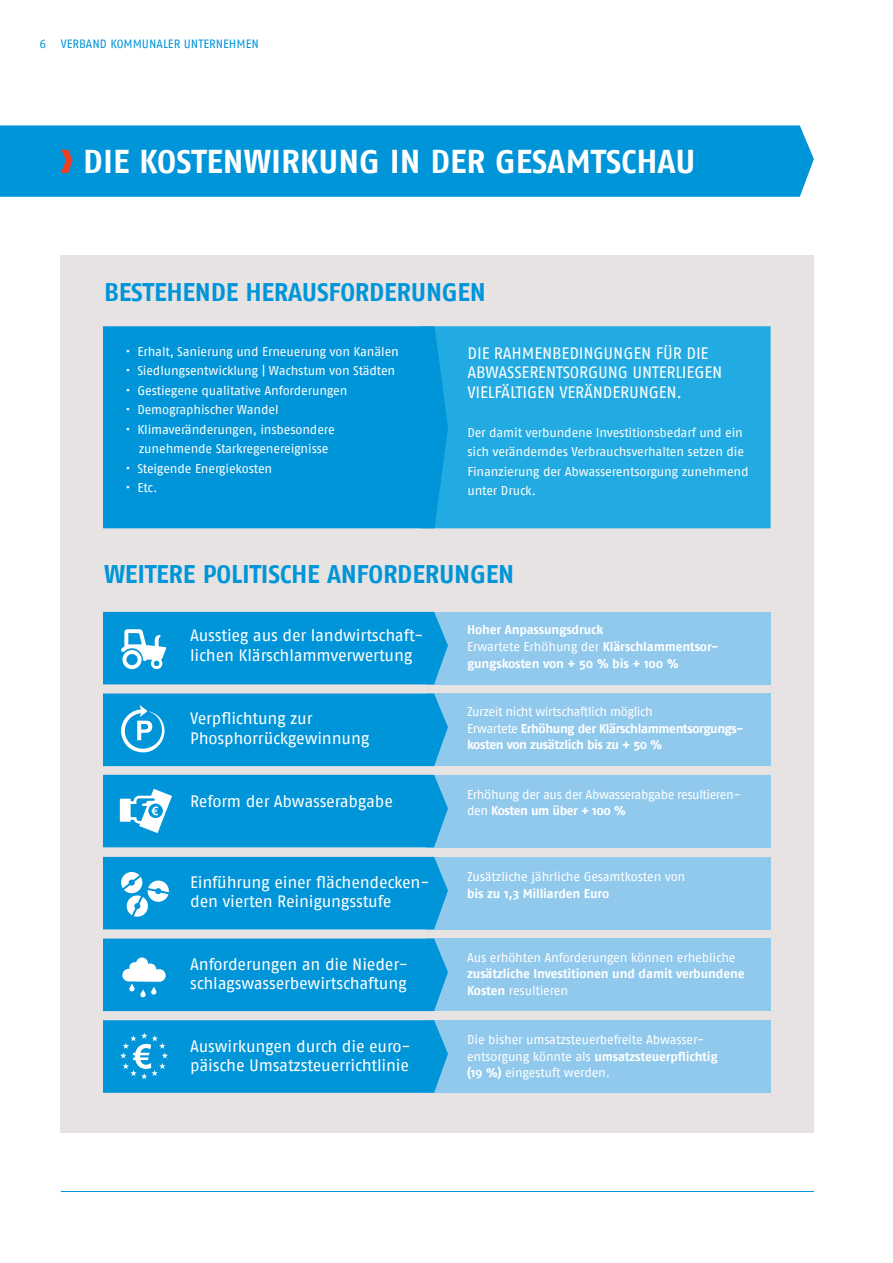
<style>
.page{position:relative;width:893px;height:1263px;background:#fff}
.page>*{position:absolute;margin:0;border:0;box-sizing:border-box;transform-origin:0 0}
.Innenseiten_Headline{font:700 33px "Fago No";color:#fff}
.Innenseiten_Kapitel{font:700 25.5px "Fago No";letter-spacing:-.01em;color:#0095d9}
.Innenseiten_Copy_ohn{font:16.5px/19.5px "Fago No";letter-spacing:-.01em;color:#fff}
.Innenseiten_Copy_ohn-2{font:12.75px/16.5px "Fago No";letter-spacing:-.015em;color:#fff}
.Innenseiten_Copy_ohn-3{font:700 12.75px/16.5px "Fago No";letter-spacing:-.01em;color:#fff}
.Innenseiten_Copy_ohn-4{font:700 12.75px/16.5px "Fago No";letter-spacing:-.03em;color:#fff}
.Innenseiten_Copy_ohn-5{font:12.75px/16.5px "Fago No";letter-spacing:-.035em;color:#fff}
.t1{font:12px "Fago No";color:#0095d9}
.s1{font-weight:400}
.s2{font-weight:700}
</style>
<div class="page">
<hr style="left:61px;top:1191px;width:753px;height:1px;background:#0095d9">
<div style="left:61px;top:255px;width:753px;height:878px;background:#e6e3e2"></div>
<div style="left:426px;top:857px;width:345px;height:72px;background:#91c9ed"></div>
<div style="left:103px;top:857px;width:345px;height:72px;background:#0095d9"></div>
<div style="left:426px;top:693px;width:345px;height:73px;background:#91c9ed"></div>
<div style="left:103px;top:693px;width:345px;height:73px;background:#0095d9"></div>
<div style="left:0;top:125px;width:814px;height:72px;background:#0095d9"></div>
<div style="left:448px;top:326px;width:323px;height:202px;background:#22abe2"></div>
<div style="left:426px;top:1020px;width:345px;height:73px;background:#91c9ed"></div>
<div style="left:103px;top:1020px;width:345px;height:73px;background:#0095d9"></div>
<div style="left:426px;top:938px;width:345px;height:73px;background:#91c9ed"></div>
<div style="left:103px;top:938px;width:345px;height:73px;background:#0095d9"></div>
<svg style="left:129px;top:984px;width:6px;height:7px"></svg>
<svg style="left:140px;top:989px;width:6px;height:8px"></svg>
<svg style="left:151px;top:987px;width:6px;height:8px"></svg>
<div style="left:426px;top:775px;width:345px;height:72px;background:#91c9ed"></div>
<div style="left:103px;top:775px;width:345px;height:72px;background:#0095d9"></div>
<div style="left:426px;top:612px;width:345px;height:72px;background:#91c9ed"></div>
<div style="left:103px;top:612px;width:345px;height:72px;background:#0095d9"></div>
<svg style="left:61px;top:150px;width:12px;height:23px"></svg>
<div style="left:103px;top:326px;width:345px;height:202px;background:#0095d9"></div>
<p class="t1" style="left:40px;top:37px;width:221px">6 VERBAND KOMMUNALER UNTERNEHMEN</p>
<p class="Innenseiten_Headline" style="left:83px;top:142px;width:614px">DIE KOSTENWIRKUNG IN DER GESAMTSCHAU</p>
<p class="Innenseiten_Kapitel" style="left:104px;top:277px;width:383px">BESTEHENDE HERAUSFORDERUNGEN</p>
<p class="Innenseiten_Copy_ohn-2" style="left:125px;top:343px;width:275px">• Erhalt, Sanierung und Erneuerung von Kanälen</p>
<p class="Innenseiten_Copy_ohn-2" style="left:125px;top:363px;width:271px">• Siedlungsentwicklung | Wachstum von Städten</p>
<p class="Innenseiten_Copy_ohn-2" style="left:125px;top:382px;width:224px">• Gestiegene qualitative Anforderungen</p>
<p class="Innenseiten_Copy_ohn-2" style="left:125px;top:402px;width:155px">• Demographischer Wandel</p>
<p class="Innenseiten_Copy_ohn-2" style="left:125px;top:420px;width:211px;line-height:19.5px;text-align:center">• Klimaveränderungen, insbesondere zunehmende Starkregenereignisse</p>
<p class="Innenseiten_Copy_ohn-2" style="left:125px;top:460px;width:148px">• Steigende Energiekosten</p>
<p class="Innenseiten_Copy_ohn-2" style="left:125px;top:480px;width:34px">• Etc.</p>
<p class="Innenseiten_Copy_ohn" style="left:467px;top:343px;width:256px">DIE RAHMENBEDINGUNGEN FÜR DIE<br>ABWASSERENTSORGUNG UNTERLIEGEN<br>VIELFÄLTIGEN VERÄNDERUNGEN.</p>
<p class="Innenseiten_Copy_ohn-2" style="left:467px;top:422px;width:283px;line-height:19.5px">Der damit verbundene Investitionsbedarf und ein sich veränderndes Verbrauchsverhalten setzen die Finanzierung der Abwasserentsorgung zunehmend unter Druck.</p>
<p class="Innenseiten_Kapitel" style="left:104px;top:559px;width:412px">WEITERE POLITISCHE ANFORDERUNGEN</p>
<p class="Innenseiten_Copy_ohn" style="left:190px;top:625px;width:235px">Ausstieg aus der landwirtschaft&shy;lichen Klärschlammverwertung</p>
<p class="Innenseiten_Copy_ohn" style="left:190px;top:708px;width:181px">Verpflichtung zur<br>Phosphorrückgewinnung</p>
<p class="Innenseiten_Copy_ohn" style="left:190px;top:791px;width:204px">Reform der Abwasserabgabe</p>
<p class="Innenseiten_Copy_ohn" style="left:190px;top:872px;width:241px">Einführung einer flächendecken&shy;den vierten Reinigungsstufe</p>
<p class="Innenseiten_Copy_ohn" style="left:190px;top:954px;width:219px">Anforderungen an die Nieder&shy;schlagswasserbewirtschaftung</p>
<p class="Innenseiten_Copy_ohn" style="left:190px;top:1036px;width:222px">Auswirkungen durch die euro&shy;päische Umsatzsteuerrichtlinie</p>
<p class="Innenseiten_Copy_ohn-3" style="left:467px;top:622px;width:138px">Hoher Anpassungsdruck</p>
<p class="Innenseiten_Copy_ohn-3" style="left:467px;top:638px;width:253px"><span class="s1">Erwartete Erhöhung der</span> Klärschlammentsor&shy;gungskosten von + 50 % bis + 100 %</p>
<p class="Innenseiten_Copy_ohn-2" style="left:467px;top:703px;width:187px">Zurzeit nicht wirtschaftlich möglich</p>
<p class="Innenseiten_Copy_ohn-4" style="left:467px;top:720px;width:278px"><span class="s1">Erwartete</span> Erhöhung der Klärschlammentsorgungs&shy;kosten von zusätzlich bis zu + 50 %</p>
<p class="Innenseiten_Copy_ohn-5" style="left:467px;top:786px;width:275px">Erhöhung der aus der Abwasserabgabe resultieren&shy;den <span class="s2">Kosten um über + 100 %</span></p>
<p class="Innenseiten_Copy_ohn-2" style="left:467px;top:868px;width:220px">Zusätzliche jährliche Gesamtkosten von <span class="s2">bis zu 1,3 Milliarden Euro</span></p>
<p class="Innenseiten_Copy_ohn-2" style="left:467px;top:949px;width:279px">Aus erhöhten Anforderungen können erhebliche <span class="s2">zusätzliche Investitionen und damit verbundene<br>Kosten</span> resultieren</p>
<p class="Innenseiten_Copy_ohn-2" style="left:467px;top:1031px;width:252px">Die bisher umsatzsteuerbefreite Abwasser&shy;entsorgung könnte als <span class="s2">umsatzsteuerpflichtig (19 %)</span> eingestuft werden.</p>
</div>
